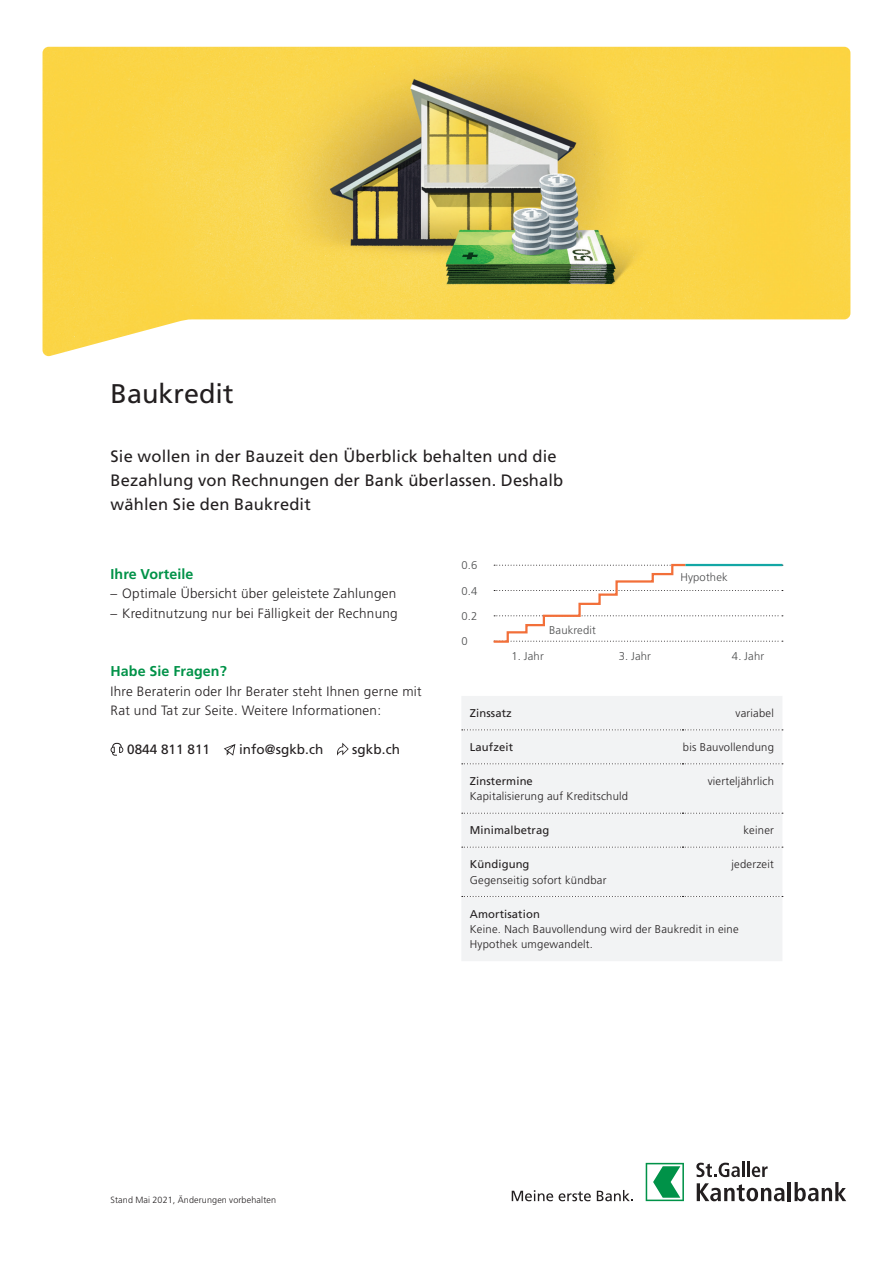
<style>
.page{position:relative;width:893px;height:1263px;background:#fff}
.page>*{position:absolute;margin:0;border:0;box-sizing:border-box;transform-origin:0 0}
.t1{font:27px "Frutiger LT Std";color:#231f20}
.t2{font:16.5px/24px "Frutiger LT Std";letter-spacing:.01em;color:#231f20}
.t3{font:700 14.25px "Frutiger LT Std";letter-spacing:.005em;color:#009248}
.t4{font:300 13.5px/19.5px "Frutiger LT Std";letter-spacing:.02em;color:#231f20}
.t5{font:13.5px "Frutiger LT Std";letter-spacing:.005em;color:#231f20}
.t6{font:300 11.25px/15.5px "Frutiger LT Std";letter-spacing:.02em;color:#231f20}
.t7{font:11.25px "Frutiger LT Std";letter-spacing:.01em;color:#231f20}
.t8{font:300 11.25px "Frutiger LT Std";letter-spacing:.015em;color:#4b4c4d}
.t9{font:300 9px "Frutiger LT Std";letter-spacing:.015em;color:#231f20}
</style>
<div class="page">
<svg style="left:512px;top:1190px;width:41px;height:11px"></svg>
<svg style="left:559px;top:1191px;width:32px;height:10px"></svg>
<svg style="left:597px;top:1190px;width:36px;height:11px"></svg>
<svg style="left:646px;top:1163px;width:38px;height:38px"></svg>
<svg style="left:696px;top:1162px;width:48px;height:15px"></svg>
<hr style="left:747px;top:1162px;width:3px;height:15px;background:#231f20">
<svg style="left:752px;top:1166px;width:16px;height:11px"></svg>
<svg style="left:697px;top:1183px;width:87px;height:18px"></svg>
<hr style="left:788px;top:1182px;width:3px;height:19px;background:#231f20">
<svg style="left:794px;top:1182px;width:52px;height:19px"></svg>
<img style="left:43px;top:47px;width:807px;height:309px">
<svg style="left:111px;top:743px;width:12px;height:13px"></svg>
<svg style="left:224px;top:744px;width:11px;height:12px"></svg>
<svg style="left:337px;top:743px;width:12px;height:13px"></svg>
<div style="left:461px;top:696px;width:321px;height:265px;background:#f2f3f4"></div>
<svg style="left:462px;top:729px;width:321px;height:1px"></svg>
<svg style="left:462px;top:763px;width:321px;height:1px"></svg>
<svg style="left:462px;top:813px;width:321px;height:1px"></svg>
<svg style="left:462px;top:847px;width:321px;height:1px"></svg>
<svg style="left:462px;top:896px;width:321px;height:1px"></svg>
<svg style="left:493px;top:563px;width:290px;height:80px"></svg>
<hr style="left:685px;top:564px;width:97px;height:2px;background:#13a7a5">
<h1 class="t1" style="left:111px;top:378px;width:125px">Baukredit</h1>
<h2 class="t2" style="left:111px;top:444px;width:454px">Sie wollen in der Bauzeit den Überblick behalten und die<br>Bezahlung von Rechnungen der Bank überlassen. Deshalb wählen Sie den Baukredit</h2>
<p class="t3" style="left:111px;top:565px;width:84px">Ihre Vorteile</p>
<p class="t4" style="left:111px;top:584px;width:287px">– Optimale Übersicht über geleistete Zahlungen</p>
<p class="t4" style="left:111px;top:603px;width:289px">– Kreditnutzung nur bei Fälligkeit der Rechnung</p>
<p class="t8" style="left:461px;top:559px;width:17px">0.6</p>
<p class="t8" style="left:461px;top:584px;width:17px">0.4</p>
<p class="t8" style="left:461px;top:610px;width:17px">0.2</p>
<p class="t8" style="left:461px;top:635px;width:8px">0</p>
<p class="t8" style="left:549px;top:624px;width:48px">Baukredit</p>
<p class="t8" style="left:680px;top:571px;width:49px">Hypothek</p>
<p class="t3" style="left:111px;top:663px;width:118px">Habe Sie Fragen?</p>
<p class="t4" style="left:111px;top:681px;width:313px">Ihre Beraterin oder Ihr Berater steht Ihnen gerne mit<br>Rat und Tat zur Seite. Weitere Informationen:</p>
<p class="t5" style="left:127px;top:741px;width:84px">0844 811 811</p>
<p class="t5" style="left:239px;top:741px;width:86px">info@sgkb.ch</p>
<p class="t5" style="left:352px;top:741px;width:49px">sgkb.ch</p>
<p class="t8" style="left:511px;top:650px;width:34px">1. Jahr</p>
<p class="t8" style="left:619px;top:650px;width:34px">3. Jahr</p>
<p class="t8" style="left:732px;top:650px;width:34px">4. Jahr</p>
<p class="t7" style="left:470px;top:707px;width:44px">Zinssatz</p>
<p class="t6" style="left:735px;top:706px;width:40px">variabel</p>
<p class="t7" style="left:470px;top:740px;width:45px">Laufzeit</p>
<p class="t6" style="left:683px;top:740px;width:92px">bis Bauvollendung</p>
<p class="t7" style="left:470px;top:774px;width:65px">Zinstermine</p>
<p class="t6" style="left:470px;top:789px;width:160px">Kapitalisierung auf Kreditschuld</p>
<p class="t6" style="left:708px;top:774px;width:68px">vierteljährlich</p>
<p class="t7" style="left:470px;top:824px;width:81px">Minimalbetrag</p>
<p class="t6" style="left:743px;top:823px;width:32px">keiner</p>
<p class="t7" style="left:470px;top:858px;width:61px">Kündigung</p>
<p class="t6" style="left:470px;top:872px;width:138px">Gegenseitig sofort kündbar</p>
<p class="t6" style="left:731px;top:857px;width:44px">jederzeit</p>
<p class="t7" style="left:470px;top:907px;width:71px">Amortisation</p>
<p class="t6" style="left:470px;top:921px;width:270px">Keine. Nach Bauvollendung wird der Baukredit in eine<br>Hypothek umgewandelt.</p>
<p class="t9" style="left:111px;top:1195px;width:167px">Stand Mai 2021, Änderungen vorbehalten</p>
</div>
